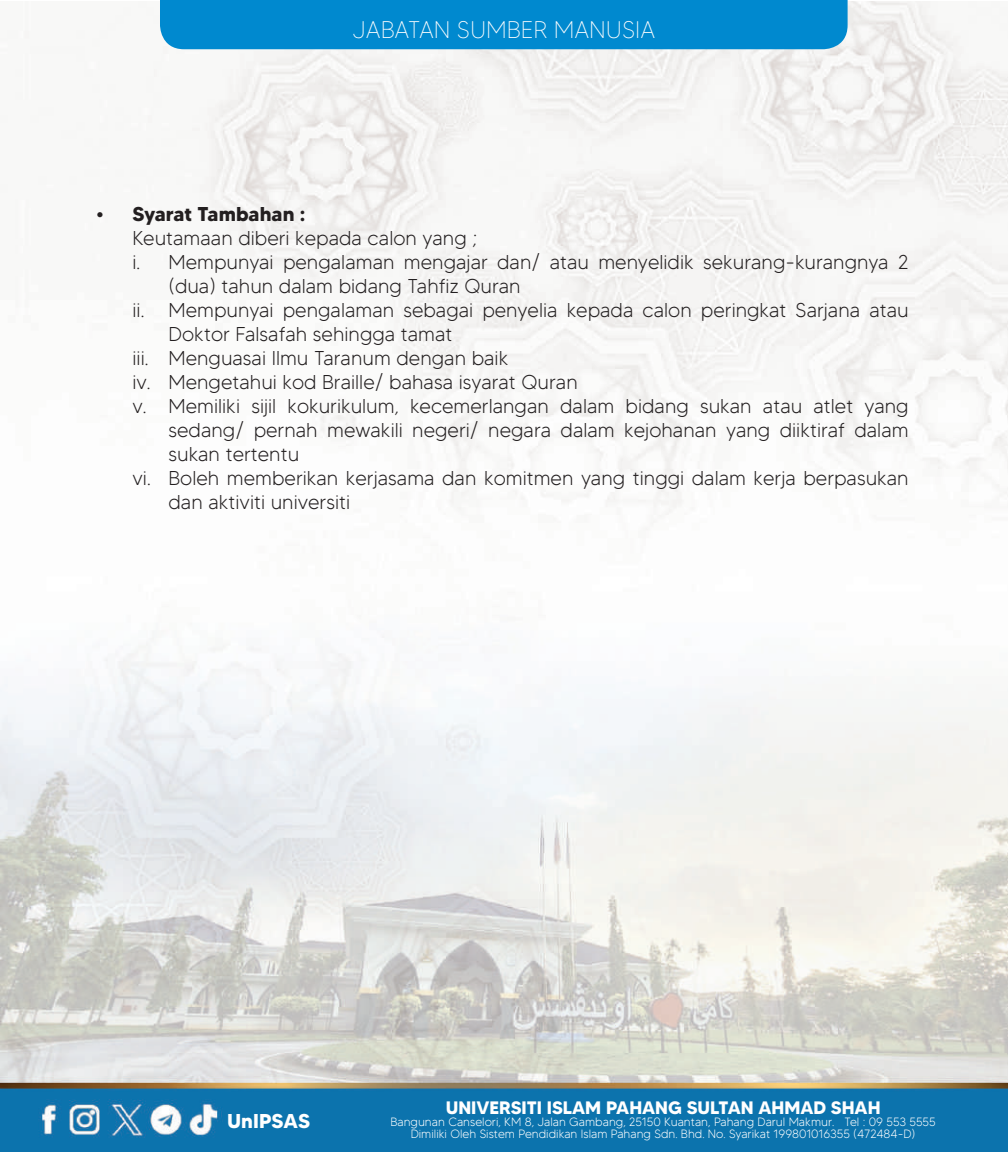
<style>
.page{position:relative;width:1008px;height:1152px;background:#fff}
.page>*{position:absolute;margin:0;border:0;box-sizing:border-box;transform-origin:0 0}
.t1{font:100 24px "MADETOMMY";color:#fff}
.t2{font:300 20px "MADETOMMY";color:#231f20}
.t3{font:700 20px "MADETOMMY";color:#231f20}
.t4{font:700 20px "MADETOMMY";color:#fff}
.t5{font:700 18px "MADETOMMY";color:#fff}
.t6{font:300 12px/12px "MADETOMMY";color:#fff;text-align:center}
</style>
<div class="page">
<img style="left:1px;top:1px;width:1007px;height:1151px">
<div style="left:160px;top:0;width:688px;height:49px;background:#0089cf"></div>
<p class="t1" style="left:353px;top:15px;width:304px">JABATAN SUMBER MANUSIA</p>
<p class="t3" style="left:97px;top:202px;width:210px">• Syarat Tambahan :</p>
<p class="t2" style="left:133px;top:226px;width:346px">Keutamaan diberi kepada calon yang ;</p>
<p class="t2" style="left:133px;top:250px;width:778px">i. Mempunyai pengalaman mengajar dan/ atau menyelidik sekurang-kurangnya 2</p>
<p class="t2" style="left:169px;top:274px;width:354px">(dua) tahun dalam bidang Tahfiz Quran</p>
<p class="t2" style="left:133px;top:298px;width:778px">ii. Mempunyai pengalaman sebagai penyelia kepada calon peringkat Sarjana atau</p>
<p class="t2" style="left:169px;top:322px;width:286px">Doktor Falsafah sehingga tamat</p>
<p class="t2" style="left:133px;top:346px;width:377px">iii. Menguasai Ilmu Taranum dengan baik</p>
<p class="t2" style="left:133px;top:370px;width:447px">iv. Mengetahui kod Braille/ bahasa isyarat Quran</p>
<p class="t2" style="left:133px;top:394px;width:778px">v. Memiliki sijil kokurikulum, kecemerlangan dalam bidang sukan atau atlet yang</p>
<p class="t2" style="left:169px;top:418px;width:742px">sedang/ pernah mewakili negeri/ negara dalam kejohanan yang diiktiraf dalam</p>
<p class="t2" style="left:169px;top:442px;width:132px">sukan tertentu</p>
<p class="t2" style="left:133px;top:466px;width:778px">vi. Boleh memberikan kerjasama dan komitmen yang tinggi dalam kerja berpasukan</p>
<p class="t2" style="left:169px;top:490px;width:183px">dan aktiviti universiti</p>
<p class="t4" style="left:227px;top:1108px;width:84px">UnIPSAS</p>
<p class="t5" style="left:446px;top:1096px;width:436px">UNIVERSITI ISLAM PAHANG SULTAN AHMAD SHAH</p>
<p class="t6" style="left:390px;top:1116px;width:547px">Bangunan Canselori, KM 8, Jalan Gambang, 25150 Kuantan, Pahang Darul Makmur. Tel : 09 553 5555<br>Dimiliki Oleh Sistem Pendidikan Islam Pahang Sdn. Bhd. No. Syarikat 199801016355 (472484-D)</p>
</div>
